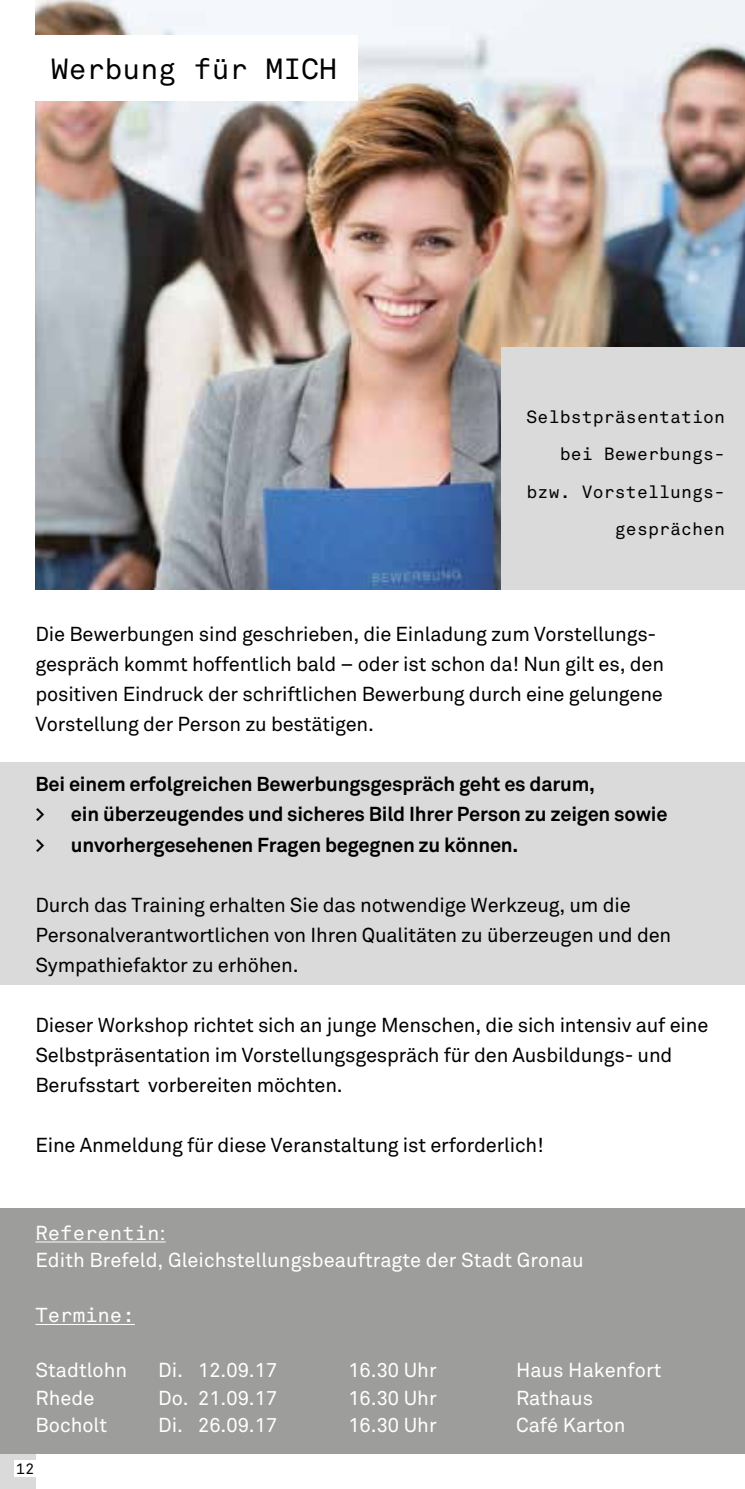
<style>
.page{position:relative;width:745px;height:1489px;background:#fff}
.page>*{position:absolute;margin:0;border:0;box-sizing:border-box;transform-origin:0 0}
.t1{font:28.75px "Akkurat Mono";color:#000}
.t2{font:20px/30px "Akkurat";letter-spacing:-.01em;color:#000}
.t3{font:20px "Akkurat";color:#fff}
.t4{font:700 20px/30px "Akkurat";letter-spacing:-.01em;color:#000}
.t5{font:20px "Akkurat Mono";color:#fff}
.t6{font:17.5px/37.5px "Akkurat Mono";letter-spacing:.01em;color:#000;text-align:right}
.t7{font:15px "Akkurat Mono";color:#000}
.s1{font-family:"Akkurat"}
</style>
<div class="page">
<div style="left:0;top:1453px;width:35px;height:35px;background:#dadada"></div>
<div style="left:14px;top:1460px;width:26px;height:16px;background:#fff"></div>
<img style="left:35px;top:0;width:709px;height:590px">
<div style="left:0;top:1208px;width:744px;height:245px;background:#9d9d9c"></div>
<div style="left:0;top:762px;width:744px;height:222px;background:#dadada"></div>
<div style="left:35px;top:35px;width:322px;height:66px;background:#fff"></div>
<hr style="left:35px;top:1241px;width:131px;height:1px;background:#fff">
<hr style="left:35px;top:1323px;width:100px;height:1px;background:#fff">
<div style="left:501px;top:347px;width:243px;height:243px;background:#dadada"></div>
<h1 class="t1" style="left:51px;top:51px;width:287px">Werbung für MICH</h1>
<p class="t6" style="left:526px;top:398px;width:200px">Selbstpräsentation bei Bewerbungs&shy;bzw. Vorstellungs&shy;gesprächen</p>
<p class="t2" style="left:35px;top:620px;width:629px">Die Bewerbungen sind geschrieben, die Einladung zum Vorstellungs&shy;gespräch kommt hoffentlich bald – oder ist schon da! Nun gilt es, den positiven Eindruck der schriftlichen Bewerbung durch eine gelungene Vorstellung der Person zu bestätigen.</p>
<p class="t4" style="left:35px;top:769px;width:633px">Bei einem erfolgreichen Bewerbungsgespräch geht es darum,<br>&gt; ein überzeugendes und sicheres Bild Ihrer Person zu zeigen sowie &gt; unvorhergesehenen Fragen begegnen zu können.</p>
<p class="t2" style="left:35px;top:890px;width:637px">Durch das Training erhalten Sie das notwendige Werkzeug, um die<br>Personalverantwortlichen von Ihren Qualitäten zu überzeugen und den<br>Sympathiefaktor zu erhöhen.</p>
<p class="t2" style="left:35px;top:1010px;width:674px">Dieser Workshop richtet sich an junge Menschen, die sich intensiv auf eine<br>Selbstpräsentation im Vorstellungsgespräch für den Ausbildungs- und<br>Berufsstart vorbereiten möchten.</p>
<p class="t2" style="left:35px;top:1130px;width:509px">Eine Anmeldung für diese Veranstaltung ist erforderlich!</p>
<p class="t5" style="left:35px;top:1220px;width:132px">Referentin<span class="s1">:</span></p>
<p class="t3" style="left:35px;top:1248px;width:549px">Edith Brefeld, Gleichstellungsbeauftragte der Stadt Gronau</p>
<p class="t5" style="left:35px;top:1303px;width:101px">Termine:</p>
<p class="t3" style="left:35px;top:1358px;width:93px">Stadtlohn</p>
<p class="t3" style="left:158px;top:1358px;width:120px">Di. 12.09.17</p>
<p class="t3" style="left:348px;top:1358px;width:90px">16.30 Uhr</p>
<p class="t3" style="left:515px;top:1358px;width:147px">Haus Hakenfort</p>
<p class="t3" style="left:35px;top:1385px;width:60px">Rhede</p>
<p class="t3" style="left:158px;top:1385px;width:120px">Do. 21.09.17</p>
<p class="t3" style="left:348px;top:1385px;width:90px">16.30 Uhr</p>
<p class="t3" style="left:515px;top:1385px;width:79px">Rathaus</p>
<p class="t3" style="left:35px;top:1413px;width:73px">Bocholt</p>
<p class="t3" style="left:158px;top:1413px;width:120px">Di. 26.09.17</p>
<p class="t3" style="left:348px;top:1413px;width:90px">16.30 Uhr</p>
<p class="t3" style="left:515px;top:1413px;width:111px">Café Karton</p>
<p class="t7" style="left:16px;top:1459px;width:20px">12</p>
</div>
